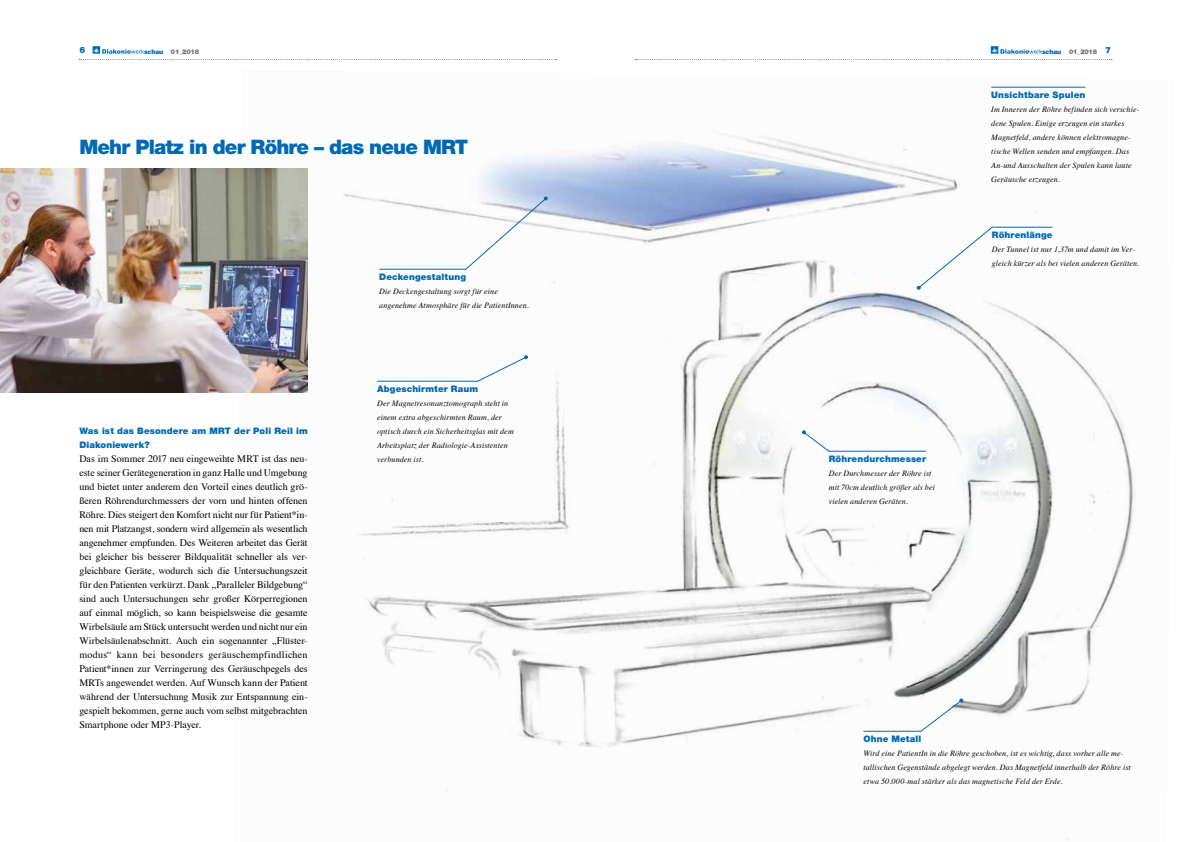
<style>
.page{position:relative;width:1191px;height:842px;background:#fff}
.page>*{position:absolute;margin:0;border:0;box-sizing:border-box;transform-origin:0 0}
.t1{font:900 20px "Helvetica Neue";letter-spacing:-.04em;color:#0069b4}
.t2{font:10px/14px "Times";letter-spacing:-.005em;color:#000;text-align:justify}
.t3{font:900 9px/14px "Helvetica Neue";letter-spacing:.015em;color:#0069b4}
.t4{font:900 9px "Sans";color:#0069b4}
.t5{font:italic 8px/14px "Times";letter-spacing:.015em;color:#000}
.t6{font:900 6.5px "Helvetica Neue";letter-spacing:-.03em;color:#6f6f6e}
.s1{color:#0069b4}
.s2{font-family:"Sans";font-size:9px;color:#0069b4}
</style>
<div class="page">
<img style="left:233px;top:86px;width:902px;height:753px">
<svg style="left:635px;top:46px;width:477px;height:14px"></svg>
<svg style="left:79px;top:46px;width:477px;height:14px"></svg>
<img style="left:0;top:168px;width:308px;height:224px">
<hr style="left:377px;top:381px;width:101px;height:1px;background:#0069b4">
<hr style="left:379px;top:269px;width:87px;height:1px;background:#0069b4">
<hr style="left:828px;top:451px;width:98px;height:1px;background:#0069b4">
<hr style="left:863px;top:731px;width:58px;height:1px;background:#0069b4">
<hr style="left:991px;top:87px;width:94px;height:1px;background:#0069b4">
<hr style="left:992px;top:227px;width:60px;height:1px;background:#0069b4">
<svg style="left:476px;top:355px;width:52px;height:28px"></svg>
<svg style="left:464px;top:196px;width:84px;height:75px"></svg>
<svg style="left:916px;top:226px;width:77px;height:64px"></svg>
<svg style="left:802px;top:430px;width:28px;height:23px"></svg>
<svg style="left:919px;top:698px;width:44px;height:35px"></svg>
<p class="t4" style="left:79px;top:45px;width:7px">6</p>
<p class="t6" style="left:144px;top:48px;width:56px"><span class="s1">schau</span> 01_2018</p>
<p class="t6" style="left:1042px;top:48px;width:70px"><span class="s1">schau</span> 01_2018 <span class="s2">7</span></p>
<h1 class="t1" style="left:79px;top:135px;width:390px">Mehr Platz in der Röhre – das neue MRT</h1>
<p class="t3" style="left:79px;top:424px;width:230px">Was ist das Besondere am MRT der Poli Reil im<br>Diakoniewerk?</p>
<p class="t2" style="left:79px;top:451px;width:230px">Das im Sommer 2017 neu eingeweihte MRT ist das neu&shy;este seiner Gerätegeneration in ganz Halle und Umgebung und bietet unter anderem den Vorteil eines deutlich grö&shy;ßeren Röhrendurchmessers der vorn und hinten offenen Röhre. Dies steigert den Komfort nicht nur für Patient*in&shy;nen mit Platzangst, sondern wird allgemein als wesentlich angenehmer empfunden. Des Weiteren arbeitet das Gerät bei gleicher bis besserer Bildqualität schneller als ver&shy;gleichbare Geräte, wodurch sich die Untersuchungszeit für den Patienten verkürzt. Dank „Paralleler Bildgebung“ sind auch Untersuchungen sehr großer Körperregionen auf einmal möglich, so kann beispielsweise die gesamte Wirbelsäule am Stück untersucht werden und nicht nur ein Wirbelsäulenabschnitt. Auch ein sogenannter „Flüster&shy;modus“ kann bei besonders geräuschempfindlichen Patient*innen zur Verringerung des Geräuschpegels des MRTs angewendet werden. Auf Wunsch kann der Patient während der Untersuchung Musik zur Entspannung ein&shy;gespielt bekommen, gerne auch vom selbst mitgebrachten Smartphone oder MP3-Player.</p>
<p class="t3" style="left:379px;top:270px;width:88px">Deckengestaltung</p>
<p class="t5" style="left:379px;top:284px;width:151px">Die Deckengestaltung sorgt für eine angenehme Atmosphäre für die PatientInnen.</p>
<p class="t3" style="left:377px;top:382px;width:102px">Abgeschirmter Raum</p>
<p class="t5" style="left:377px;top:396px;width:138px">Der Magnetresonanztomograph steht in einem extra abgeschirmten Raum, der optisch durch ein Sicherheitsglas mit dem Arbeitsplatz der Radiologie-Assistenten verbunden ist.</p>
<p class="t3" style="left:991px;top:88px;width:95px">Unsichtbare Spulen</p>
<p class="t5" style="left:991px;top:102px;width:150px">Im Inneren der Röhre befinden sich verschie&shy;dene Spulen. Einige erzeugen ein starkes Magnetfeld, andere können elektromagne&shy;tische Wellen senden und empfangen. Das An-und Ausschalten der Spulen kann laute Geräusche erzeugen.</p>
<p class="t3" style="left:992px;top:228px;width:62px">Röhrenlänge</p>
<p class="t5" style="left:992px;top:242px;width:149px">Der Tunnel ist nur 1,37m und damit im Ver&shy;gleich kürzer als bei vielen anderen Geräten.</p>
<p class="t3" style="left:828px;top:452px;width:99px">Röhrendurchmesser</p>
<p class="t5" style="left:828px;top:466px;width:108px">Der Durchmesser der Röhre ist mit 70cm deutlich größer als bei vielen anderen Geräten.</p>
<p class="t3" style="left:863px;top:732px;width:59px">Ohne Metall</p>
<p class="t5" style="left:863px;top:746px;width:269px">Wird eine PatientIn in die Röhre geschoben, ist es wichtig, dass vorher alle me&shy;tallischen Gegenstände abgelegt werden. Das Magnetfeld innerhalb der Röhre ist etwa 50.000-mal stärker als das magnetische Feld der Erde.</p>
</div>
